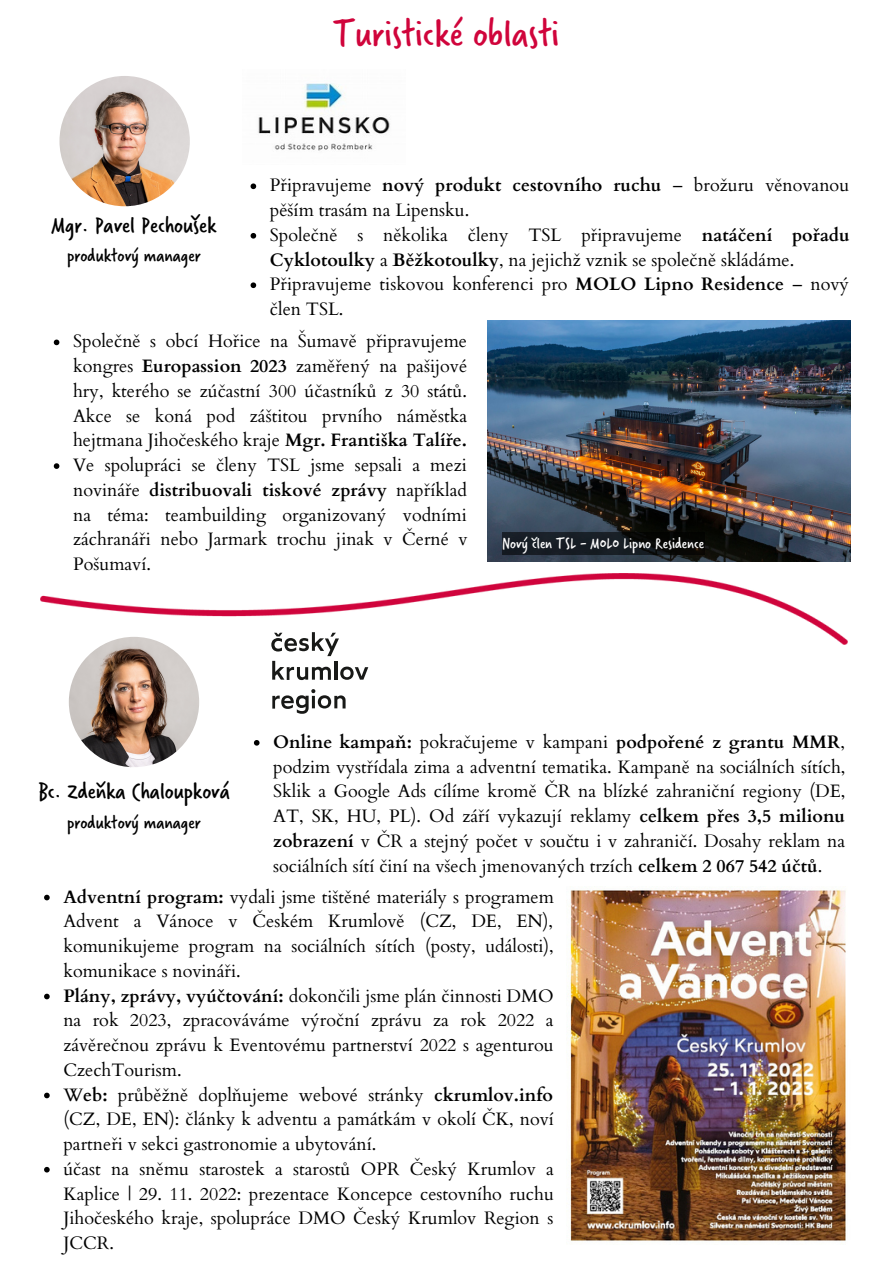
<style>
.page{position:relative;width:893px;height:1264px;background:#fff}
.page>*{position:absolute;margin:0;border:0;box-sizing:border-box;transform-origin:0 0}
.t1{font:40.5px "Verveine";color:#d0043b}
.t2{font:24.6px "Verveine";color:#000}
.t3{font:19.65px "Verveine";color:#000}
.t4{font:18px/24.8px "Cardo";color:#000}
.t5{font:16.35px "Verveine";color:#fff}
.s1{font-weight:700}
</style>
<div class="page">
<svg style="left:68px;top:644px;width:131px;height:124px"></svg>
<svg style="left:271px;top:644px;width:97px;height:36px"></svg>
<svg style="left:272px;top:689px;width:73px;height:24px"></svg>
<img style="left:59px;top:76px;width:131px;height:131px">
<img style="left:258px;top:83px;width:132px;height:68px">
<img style="left:488px;top:320px;width:362px;height:242px">
<img style="left:41px;top:573px;width:806px;height:71px">
<img style="left:567px;top:889px;width:279px;height:352px">
<svg style="left:250px;top:183px;width:6px;height:6px"></svg>
<svg style="left:250px;top:233px;width:6px;height:5px"></svg>
<svg style="left:250px;top:282px;width:6px;height:6px"></svg>
<svg style="left:54px;top:339px;width:5px;height:6px"></svg>
<svg style="left:54px;top:463px;width:5px;height:6px"></svg>
<svg style="left:254px;top:740px;width:5px;height:5px"></svg>
<svg style="left:44px;top:894px;width:6px;height:6px"></svg>
<svg style="left:44px;top:993px;width:6px;height:6px"></svg>
<svg style="left:44px;top:1092px;width:6px;height:6px"></svg>
<svg style="left:44px;top:1166px;width:6px;height:6px"></svg>
<div style="left:502px;top:532px;width:202px;height:23px;background:#000;opacity:.56"></div>
<h1 class="t1" style="left:333px;top:6px;width:227px">Turistické oblasti</h1>
<p class="t4" style="left:270px;top:173px;width:581px">Připravujeme <span class="s1">nový produkt cestovního ruchu</span> – brožuru věnovanou pěším trasám na Lipensku.<br>Společně s několika členy TSL připravujeme <span class="s1">natáčení pořadu Cyklotoulky</span> a <span class="s1">Běžkotoulky</span>, na jejichž vznik se společně skládáme.<br>Připravujeme tiskovou konferenci pro <span class="s1">MOLO Lipno Residence</span> – nový člen TSL.</p>
<p class="t4" style="left:73px;top:329px;width:396px;text-align:justify">Společně s obcí Hořice na Šumavě připravujeme kongres <span class="s1">Europassion 2023</span> zaměřený na pašijové hry, kterého se zúčastní 300 účastníků z 30 států.<br>Akce se koná pod záštitou prvního náměstka hejtmana Jihočeského kraje <span class="s1">Mgr. Františka Talíře.<br></span>Ve spolupráci se členy TSL jsme sepsali a mezi novináře <span class="s1">distribuovali tiskové zprávy</span> například na téma: teambuilding organizovaný vodními záchranáři nebo Jarmark trochu jinak v Černé v Pošumaví.</p>
<h2 class="t2" style="left:52px;top:208px;width:166px">Mgr. Pavel Pechoušek</h2>
<p class="t3" style="left:67px;top:242px;width:135px">produktový manager</p>
<p class="t5" style="left:502px;top:532px;width:203px">Nový člen TSL - MOLO Lipno Residence</p>
<p class="t4" style="left:273px;top:729px;width:573px;text-align:justify"><span class="s1">Online kampaň:</span> pokračujeme v kampani <span class="s1">podpořené z grantu MMR</span>, podzim vystřídala zima a adventní tematika. Kampaně na sociálních sítích, Sklik a Google Ads cílíme kromě ČR na blízké zahraniční regiony (DE, AT, SK, HU, PL). Od září vykazují reklamy <span class="s1">celkem přes 3,5 milionu zobrazení</span> v ČR a stejný počet v součtu i v zahraničí. Dosahy reklam na sociálních sítí činí na všech jmenovaných trzích <span class="s1">celkem 2 067 542 účtů</span>.</p>
<p class="t4" style="left:63px;top:884px;width:492px"><span class="s1">Adventní program:</span> vydali jsme tištěné materiály s programem Advent a Vánoce v Českém Krumlově (CZ, DE, EN), komunikujeme program na sociálních sítích (posty, události), komunikace s novináři.<br><span class="s1">Plány, zprávy, vyúčtování:</span> dokončili jsme plán činnosti DMO na rok 2023, zpracováváme výroční zprávu za rok 2022 a závěrečnou zprávu k Eventovému partnerství 2022 s agenturou CzechTourism.<br>W<span class="s1">eb:</span> průběžně doplňujeme webové stránky <span class="s1">ckrumlov.info </span>(CZ, DE, EN): články k adventu a památkám v okolí ČK, noví partneři v sekci gastronomie a ubytování.<br>účast na sněmu starostek a starostů OPR Český Krumlov a Kaplice | 29. 11. 2022: prezentace Koncepce cestovního ruchu Jihočeského kraje, spolupráce DMO Český Krumlov Region s JCCR.</p>
<h2 class="t2" style="left:38px;top:774px;width:193px">Bc. Zdeňka Chaloupková</h2>
<p class="t3" style="left:67px;top:808px;width:135px">produktový manager</p>
</div>
